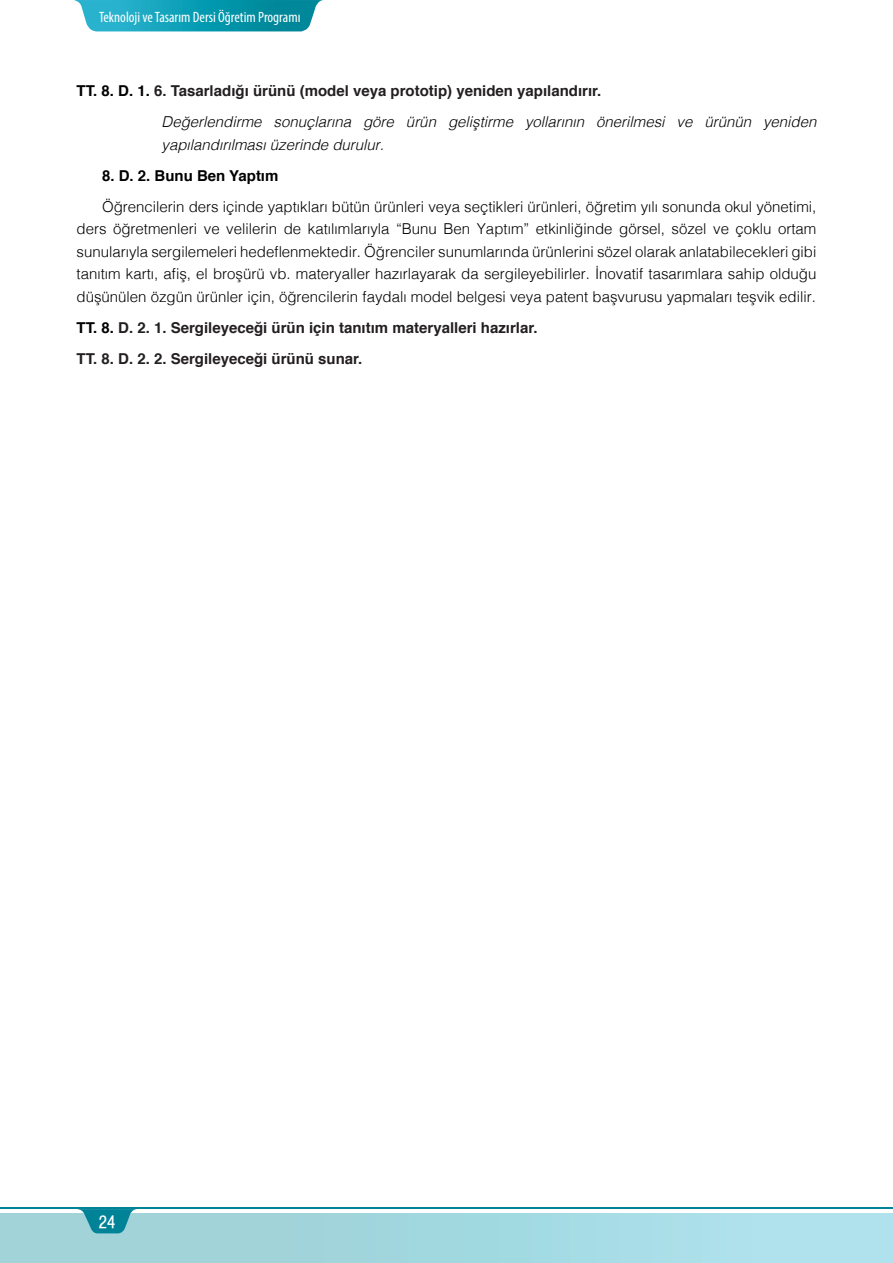
<style>
.page{position:relative;width:893px;height:1263px;background:#fff}
.page>*{position:absolute;margin:0;border:0;box-sizing:border-box;transform-origin:0 0}
.t1{font:18px "Helvetica Nar T Medium";color:#fff}
.t2{font:300 15px/22.5px "Helvetica";color:#000001}
.t3{font:italic 300 15px/31px "Helvetica";color:#000001}
.t4{font:700 15px/31px "Helvetica";color:#231f20}
.t5{font:condensed 15px "Myriad Pro";color:#fff}
.s1{font-weight:700;font-style:normal}
.s2{font-weight:700;font-style:normal;color:#231f20}
.s3{font-weight:700}
.s4{color:#000001}
</style>
<div class="page">
<div style="left:0;top:1213px;width:893px;height:50px;background:linear-gradient(to right,#9dcfd4,#aee3ed)"></div>
<hr style="left:0;top:1207px;width:893px;height:2px;background:#008297">
<svg style="left:77px;top:1209px;width:66px;height:25px;background:#45a4b3"></svg>
<svg style="left:74px;top:0;width:249px;height:31px;background:#21a4b9"></svg>
<p class="t5" style="left:99px;top:8px;width:203px">Teknoloji ve Tasarım Dersi Öğretim Programı</p>
<p class="t3" style="left:162px;top:75px;width:656px;text-indent:-85px"><span class="s1">TT. 8. D. 1.</span> <span class="s2">6. Tasarladığı ürünü (model veya prototip) yeniden yapılandırır.<br></span>Değerlendirme sonuçlarına göre ürün geliştirme yollarının önerilmesi ve ürünün yeniden</p>
<p class="t3" style="left:162px;top:128px;width:224px">yapılandırılması üzerinde durulur.</p>
<p class="t2" style="left:102px;top:159px;width:716px;line-height:31px"><span class="s3">8. D. 2. Bunu Ben Yaptım<br></span>Öğrencilerin ders içinde yaptıkları bütün ürünleri veya seçtikleri ürünleri, öğretim yılı sonunda okul yönetimi,</p>
<p class="t2" style="left:77px;top:217px;width:741px;text-align:justify">ders öğretmenleri ve velilerin de katılımlarıyla “Bunu Ben Yaptım” etkinliğinde görsel, sözel ve çoklu ortam sunularıyla sergilemeleri hedeflenmektedir. Öğrenciler sunumlarında ürünlerini sözel olarak anlatabilecekleri gibi tanıtım kartı, afiş, el broşürü vb. materyaller hazırlayarak da sergileyebilirler. İnovatif tasarımlara sahip olduğu düşünülen özgün ürünler için, öğrencilerin faydalı model belgesi veya patent başvurusu yapmaları teşvik edilir.</p>
<p class="t4" style="left:77px;top:312px;width:463px"><span class="s4">TT. 8.</span> D. 2. 1. Sergileyeceği ürün için tanıtım materyalleri hazırlar.<br>TT. 8. D. 2. 2. Sergileyeceği ürünü sunar.</p>
<p class="t1" style="left:99px;top:1211px;width:18px">24</p>
</div>
